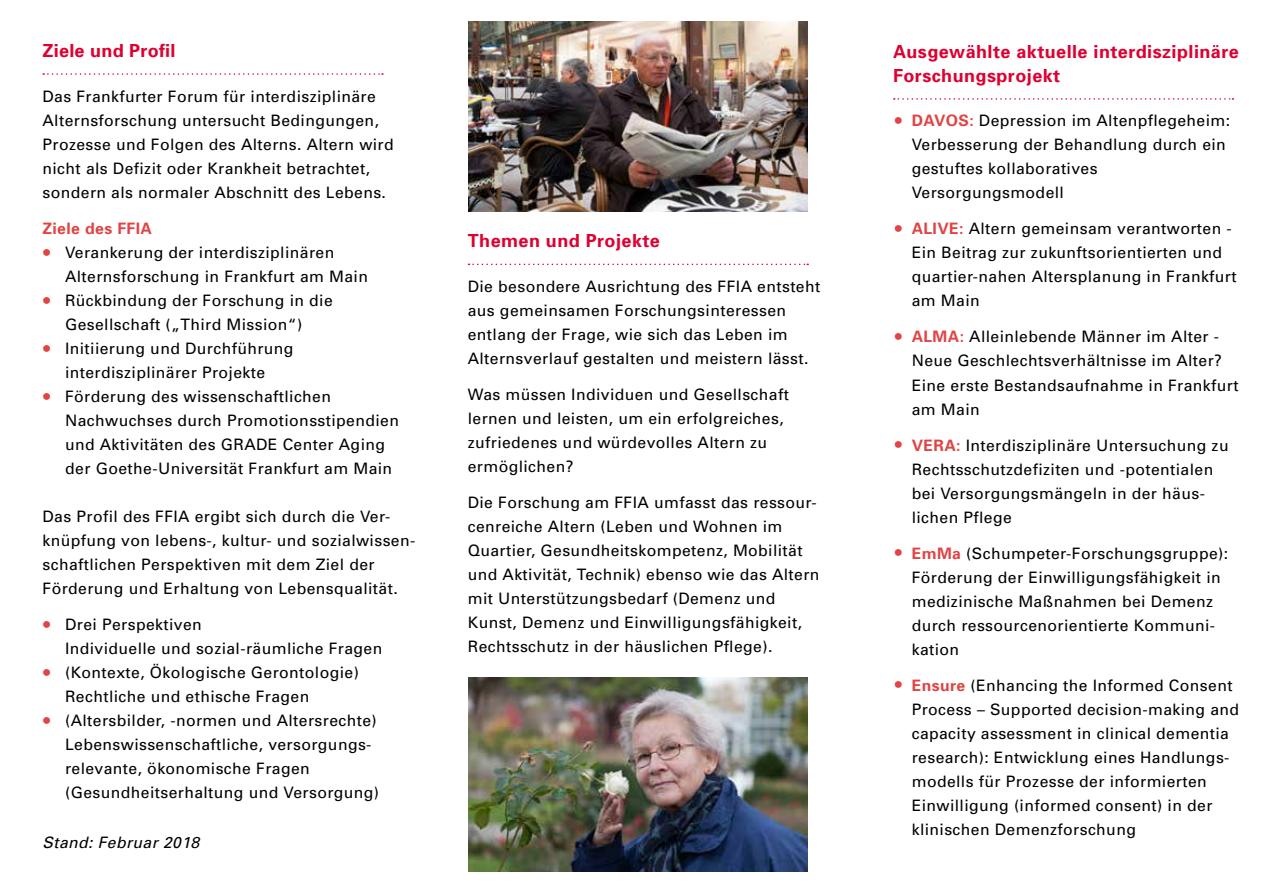
<style>
.page{position:relative;width:1263px;height:893px;background:#fff}
.page>*{position:absolute;margin:0;border:0;box-sizing:border-box;transform-origin:0 0}
.t1{font:700 18px/24px "Univers";letter-spacing:.025em;color:#dd0031}
.t2{font:15.75px/24px "Univers";letter-spacing:.025em;color:#000}
.t3{font:italic 15.75px "Univers";letter-spacing:.025em;color:#000}
.t4{font:700 15.75px "Univers";letter-spacing:.025em;color:#e14445}
.s1{font-weight:700;color:#e14445}
</style>
<div class="page">
<img style="left:469px;top:677px;width:339px;height:195px">
<img style="left:468px;top:21px;width:340px;height:191px">
<svg style="left:43px;top:73px;width:340px;height:2px"></svg>
<svg style="left:468px;top:264px;width:340px;height:1px"></svg>
<svg style="left:894px;top:98px;width:339px;height:2px"></svg>
<p class="t1" style="left:43px;top:38px;width:134px">Ziele und Profil</p>
<p class="t2" style="left:43px;top:84px;width:353px">Das Frankfurter Forum für interdisziplinäre Alternsforschung untersucht Bedingungen, Prozesse und Folgen des Alterns. Altern wird nicht als Defizit oder Krankheit betrachtet, sondern als normaler Abschnitt des Lebens.</p>
<p class="t4" style="left:43px;top:219px;width:111px">Ziele des FFIA</p>
<p class="t2" style="left:65px;top:240px;width:335px">Verankerung der interdisziplinären Alternsforschung in Frankfurt am Main Rückbindung der Forschung in die Gesellschaft („Third Mission“)<br>Initiierung und Durchführung interdisziplinärer Projekte<br>Förderung des wissenschaftlichen Nachwuchses durch Promotionsstipendien und Aktivitäten des GRADE Center Aging der Goethe-Universität Frankfurt am Main</p>
<p class="t2" style="left:43px;top:504px;width:374px">Das Profil des FFIA ergibt sich durch die Ver&shy;knüpfung von lebens-, kultur- und sozialwissen&shy;schaftlichen Perspektiven mit dem Ziel der Förderung und Erhaltung von Lebensqualität.</p>
<p class="t2" style="left:65px;top:612px;width:319px">Drei Perspektiven<br>Individuelle und sozial-räumliche Fragen (Kontexte, Ökologische Gerontologie)<br>Rechtliche und ethische Fragen (Altersbilder, -normen und Altersrechte)<br>Lebenswissenschaftliche, versorgungs&shy;relevante, ökonomische Fragen (Gesundheitserhaltung und Versorgung)</p>
<p class="t3" style="left:43px;top:834px;width:158px">Stand: Februar 2018</p>
<p class="t1" style="left:468px;top:229px;width:194px">Themen und Projekte</p>
<p class="t2" style="left:468px;top:275px;width:354px">Die besondere Ausrichtung des FFIA entsteht aus gemeinsamen Forschungsinteressen entlang der Frage, wie sich das Leben im Alternsverlauf gestalten und meistern lässt.</p>
<p class="t2" style="left:468px;top:383px;width:323px">Was müssen Individuen und Gesellschaft lernen und leisten, um ein erfolgreiches, zufriedenes und würdevolles Altern zu ermöglichen?</p>
<p class="t2" style="left:468px;top:491px;width:353px">Die Forschung am FFIA umfasst das ressour&shy;cenreiche Altern (Leben und Wohnen im Quartier, Gesundheitskompetenz, Mobilität und Aktivität, Technik) ebenso wie das Altern mit Unterstützungsbedarf (Demenz und Kunst, Demenz und Einwilligungsfähigkeit, Rechtsschutz in der häuslichen Pflege).</p>
<p class="t1" style="left:893px;top:39px;width:347px">Ausgewählte aktuelle interdisziplinäre<br>Forschungsprojekt</p>
<p class="t2" style="left:912px;top:109px;width:320px"><span class="s1">DAVOS:</span> Depression im Altenpflegeheim:<br>Verbesserung der Behandlung durch ein gestuftes kollaboratives<br>Versorgungsmodell</p>
<p class="t2" style="left:912px;top:217px;width:326px"><span class="s1">ALIVE:</span> Altern gemeinsam verantworten - Ein Beitrag zur zukunftsorientierten und quartier-nahen Altersplanung in Frankfurt am Main</p>
<p class="t2" style="left:912px;top:325px;width:328px"><span class="s1">ALMA:</span> Alleinlebende Männer im Alter -<br>Neue Geschlechtsverhältnisse im Alter?<br>Eine erste Bestandsaufnahme in Frankfurt am Main</p>
<p class="t2" style="left:912px;top:433px;width:318px"><span class="s1">VERA:</span> Interdisziplinäre Untersuchung zu Rechtsschutzdefiziten und -potentialen bei Versorgungsmängeln in der häus&shy;lichen Pflege</p>
<p class="t2" style="left:912px;top:541px;width:318px"><span class="s1">EmMa</span> (Schumpeter-Forschungsgruppe):<br>Förderung der Einwilligungsfähigkeit in medizinische Maßnahmen bei Demenz durch ressourcenorientierte Kommuni&shy;kation</p>
<p class="t2" style="left:912px;top:673px;width:329px"><span class="s1">Ensure</span> (Enhancing the Informed Consent Process – Supported decision-making and capacity assessment in clinical dementia research): Entwicklung eines Handlungs&shy;modells für Prozesse der informierten Einwilligung (informed consent) in der klinischen Demenzforschung</p>
</div>
